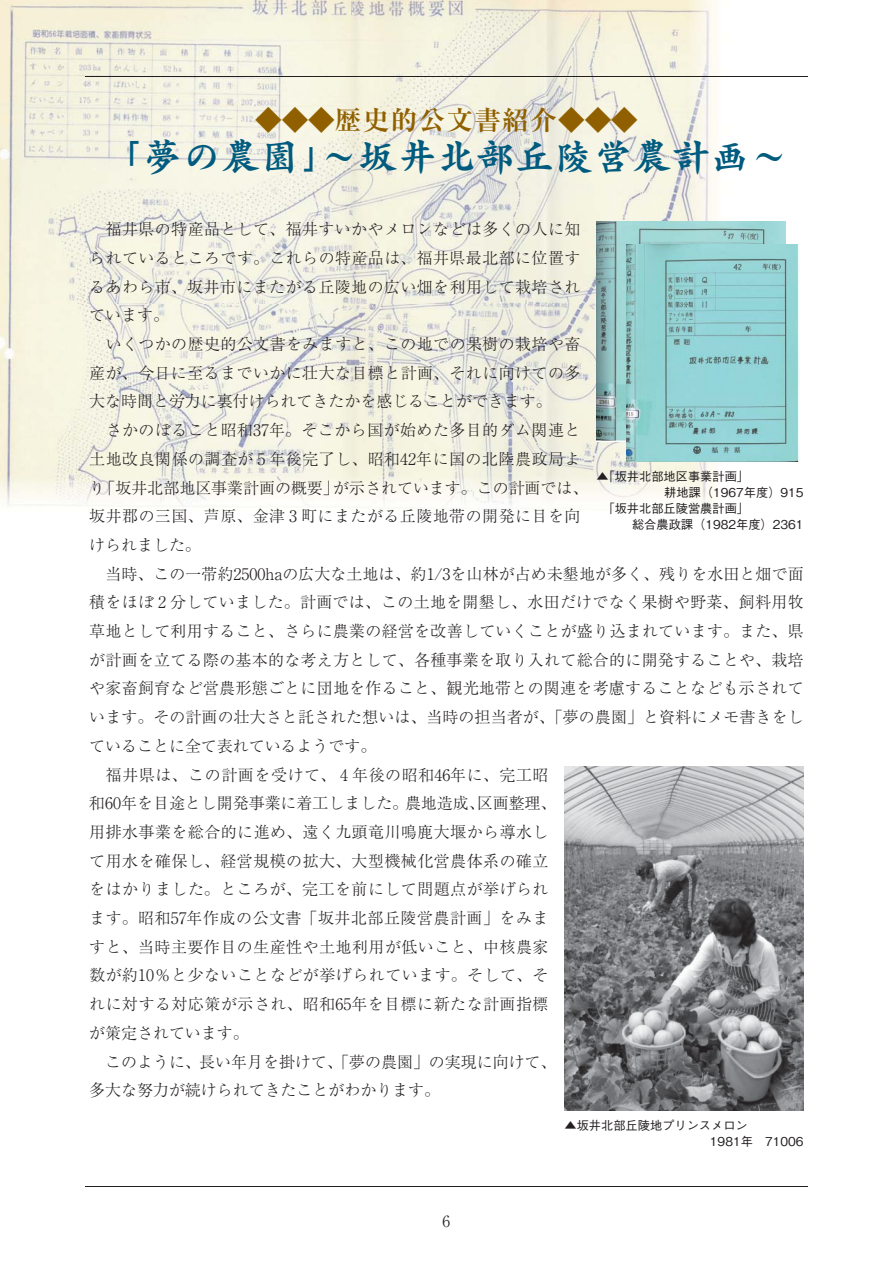
<style>
.page{position:relative;width:893px;height:1263px;background:#fff}
.page>*{position:absolute;margin:0;border:0;box-sizing:border-box;transform-origin:0 0}
.t1{font:37.2px "Greco Std B 90 pv RKSJ H";letter-spacing:.05em;color:#005b7f}
.t2{font:26.55px "Ryumin Pr 6 Bold 90 pv RKSJ H";letter-spacing:.05em;color:#906000}
.t3{font:15.9px/28.7px "Ryumin Pr 6 Light 90 pv RKSJ H";letter-spacing:.02em;color:#231f20}
.t4{font:15.45px "Ryumin Pr 6 Light 90 pv RKSJ H";color:#231f20}
.t5{font:12.15px/15.9px "Gothic BBB Pr 6 Medium 90 pv RKSJ H";color:#231f20}
</style>
<div class="page">
<img style="left:0;top:0;width:730px;height:510px">
<img style="left:596px;top:221px;width:189px;height:221px">
<img style="left:627px;top:244px;width:172px;height:217px">
<img style="left:564px;top:766px;width:240px;height:345px">
<hr style="left:85px;top:1186px;width:723px;height:1px;background:#231f20">
<hr style="left:85px;top:76px;width:723px;height:1px;background:#231f20">
<h2 class="t2" style="left:255px;top:110px;width:384px">◆◆◆歴史的公文書紹介◆◆◆</h2>
<h1 class="t1" style="left:105px;top:141px;width:684px">「夢の農園」～坂井北部丘陵営農計画～</h1>
<p class="t3" style="left:89px;top:217px;width:716px">　福井県の特産品として、福井すいかやメロンなどは多くの人に知<br>られているところです。これらの特産品は、福井県最北部に位置す<br>るあわら市、坂井市にまたがる丘陵地の広い畑を利用して栽培され<br>ています。<br>　いくつかの歴史的公文書をみますと、この地での果樹の栽培や畜<br>産が、今日に至るまでいかに壮大な目標と計画、それに向けての多<br>大な時間と労力に裏付けられてきたかを感じることができます。<br>　さかのぼること昭和37年。そこから国が始めた多目的ダム関連と<br>土地改良関係の調査が 5 年後完了し、昭和42年に国の北陸農政局よ<br>り「坂井北部地区事業計画の概要」が示されています。この計画では、<br>坂井郡の三国、芦原、金津 3 町にまたがる丘陵地帯の開発に目を向<br>けられました。<br>　当時、この一帯約2500haの広大な土地は、約1/3を山林が占め未墾地が多く、残りを水田と畑で面積をほぼ 2 分していました。計画では、この土地を開墾し、水田だけでなく果樹や野菜、飼料用牧草地として利用すること、さらに農業の経営を改善していくことが盛り込まれています。また、県が計画を立てる際の基本的な考え方として、各種事業を取り入れて総合的に開発することや、栽培や家畜飼育など営農形態ごとに団地を作ること、観光地帯との関連を考慮することなども示されています。その計画の壮大さと託された想いは、当時の担当者が、「夢の農園」と資料にメモ書きをしていることに全て表れているようです。<br>　福井県は、この計画を受けて、 4 年後の昭和46年に、完工昭<br>和60年を目途とし開発事業に着工しました。農地造成、区画整理、<br>用排水事業を総合的に進め、遠く九頭竜川鳴鹿大堰から導水し<br>て用水を確保し、経営規模の拡大、大型機械化営農体系の確立<br>をはかりました。ところが、完工を前にして問題点が挙げられ<br>ます。昭和57年作成の公文書「坂井北部丘陵営農計画」をみま<br>すと、当時主要作目の生産性や土地利用が低いこと、中核農家<br>数が約10％と少ないことなどが挙げられています。そして、そ<br>れに対する対応策が示され、昭和65年を目標に新たな計画指標<br>が策定されています。<br>　このように、長い年月を掛けて、「夢の農園」の実現に向けて、<br>多大な努力が続けられてきたことがわかります。</p>
<p class="t5" style="left:596px;top:470px;width:154px">▲「坂井北部地区事業計画」</p>
<p class="t5" style="left:664px;top:486px;width:141px">耕地課（1967年度）915</p>
<p class="t5" style="left:602px;top:502px;width:148px">「坂井北部丘陵営農計画」</p>
<p class="t5" style="left:632px;top:518px;width:173px">総合農政課（1982年度）2361</p>
<p class="t4" style="left:443px;top:1215px;width:9px">6</p>
<p class="t5" style="left:710px;top:1119px;width:95px;text-indent:-145px">▲坂井北部丘陵地プリンスメロン<br>1981年　71006</p>
</div>
